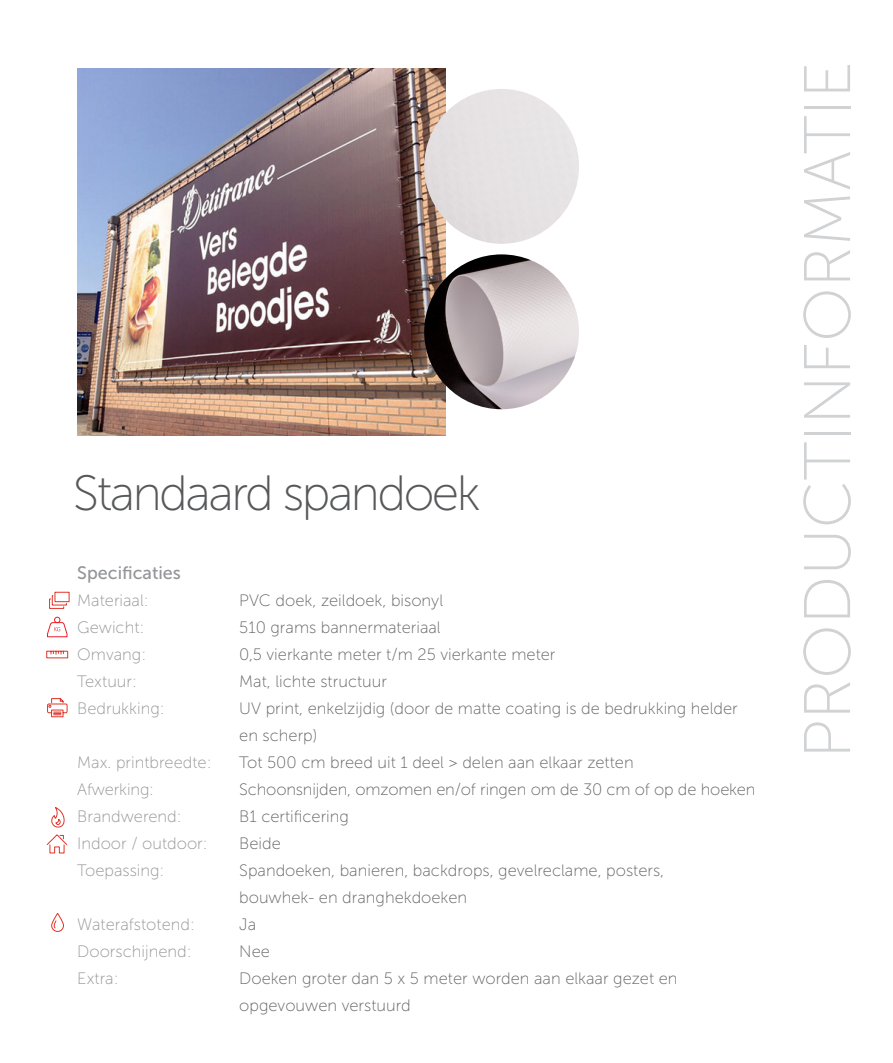
<style>
.page{position:relative;width:893px;height:1063px;background:#fff}
.page>*{position:absolute;margin:0;border:0;box-sizing:border-box;transform-origin:0 0}
.t1{font:65.85px "Museo Sans 100";color:#d1d2d4}
.t2{font:49.5px "Museo Sans 100";letter-spacing:-.05em;color:#57585a}
.t3{font:18px "Museo Sans 500";color:#939598}
.t4{font:16.5px "Museo Sans 100";color:#636366}
.t5{font:16.5px "Museo Sans 100";color:#939598}
</style>
<div class="page">
<img style="left:77px;top:69px;width:368px;height:366px">
<svg style="left:46px;top:807px;width:21px;height:47px"></svg>
<svg style="left:46px;top:591px;width:24px;height:68px"></svg>
<svg style="left:51px;top:913px;width:13px;height:19px"></svg>
<img style="left:424px;top:254px;width:155px;height:155px;border-radius:77px">
<svg style="left:47px;top:698px;width:21px;height:20px"></svg>
<p class="t2" style="left:73px;top:467px;width:409px">Standaard spandoek</p>
<p class="t3" style="left:77px;top:563px;width:105px">Specificaties</p>
<p class="t5" style="left:77px;top:592px;width:73px">Materiaal:</p>
<p class="t4" style="left:239px;top:592px;width:205px">PVC doek, zeildoek, bisonyl</p>
<p class="t5" style="left:77px;top:619px;width:69px">Gewicht:</p>
<p class="t4" style="left:239px;top:619px;width:203px">510 grams bannermateriaal</p>
<p class="t5" style="left:77px;top:646px;width:70px">Omvang:</p>
<p class="t4" style="left:239px;top:646px;width:318px">0,5 vierkante meter t/m 25 vierkante meter</p>
<p class="t5" style="left:77px;top:673px;width:61px">Textuur:</p>
<p class="t4" style="left:239px;top:673px;width:149px">Mat, lichte structuur</p>
<p class="t5" style="left:77px;top:700px;width:89px">Bedrukking:</p>
<p class="t4" style="left:239px;top:700px;width:500px">UV print, enkelzijdig (door de matte coating is de bedrukking helder</p>
<p class="t4" style="left:239px;top:727px;width:80px">en scherp)</p>
<p class="t5" style="left:77px;top:754px;width:136px">Max. printbreedte:</p>
<p class="t4" style="left:239px;top:754px;width:396px">Tot 500 cm breed uit 1 deel &gt; delen aan elkaar zetten</p>
<p class="t5" style="left:77px;top:781px;width:78px">Afwerking:</p>
<p class="t4" style="left:239px;top:781px;width:518px">Schoonsnijden, omzomen en/of ringen om de 30 cm of op de hoeken</p>
<p class="t5" style="left:77px;top:808px;width:106px">Brandwerend:</p>
<p class="t4" style="left:239px;top:808px;width:111px">B1 certificering</p>
<p class="t5" style="left:77px;top:835px;width:132px">Indoor / outdoor:</p>
<p class="t4" style="left:239px;top:835px;width:43px">Beide</p>
<p class="t5" style="left:77px;top:862px;width:89px">Toepassing:</p>
<p class="t4" style="left:239px;top:862px;width:426px">Spandoeken, banieren, backdrops, gevelreclame, posters,</p>
<p class="t4" style="left:239px;top:889px;width:229px">bouwhek- en dranghekdoeken</p>
<p class="t5" style="left:77px;top:916px;width:119px">Waterafstotend:</p>
<p class="t4" style="left:239px;top:916px;width:18px">Ja</p>
<p class="t5" style="left:77px;top:943px;width:116px">Doorschijnend:</p>
<p class="t4" style="left:239px;top:943px;width:32px">Nee</p>
<p class="t5" style="left:77px;top:970px;width:43px">Extra:</p>
<p class="t4" style="left:239px;top:970px;width:440px">Doeken groter dan 5 x 5 meter worden aan elkaar gezet en</p>
<p class="t4" style="left:239px;top:997px;width:173px">opgevouwen verstuurd</p>
<p class="t1" style="left:792px;top:759px;width:699px;rotate:-90deg">PRODUCTINFORMATIE</p>
</div>
